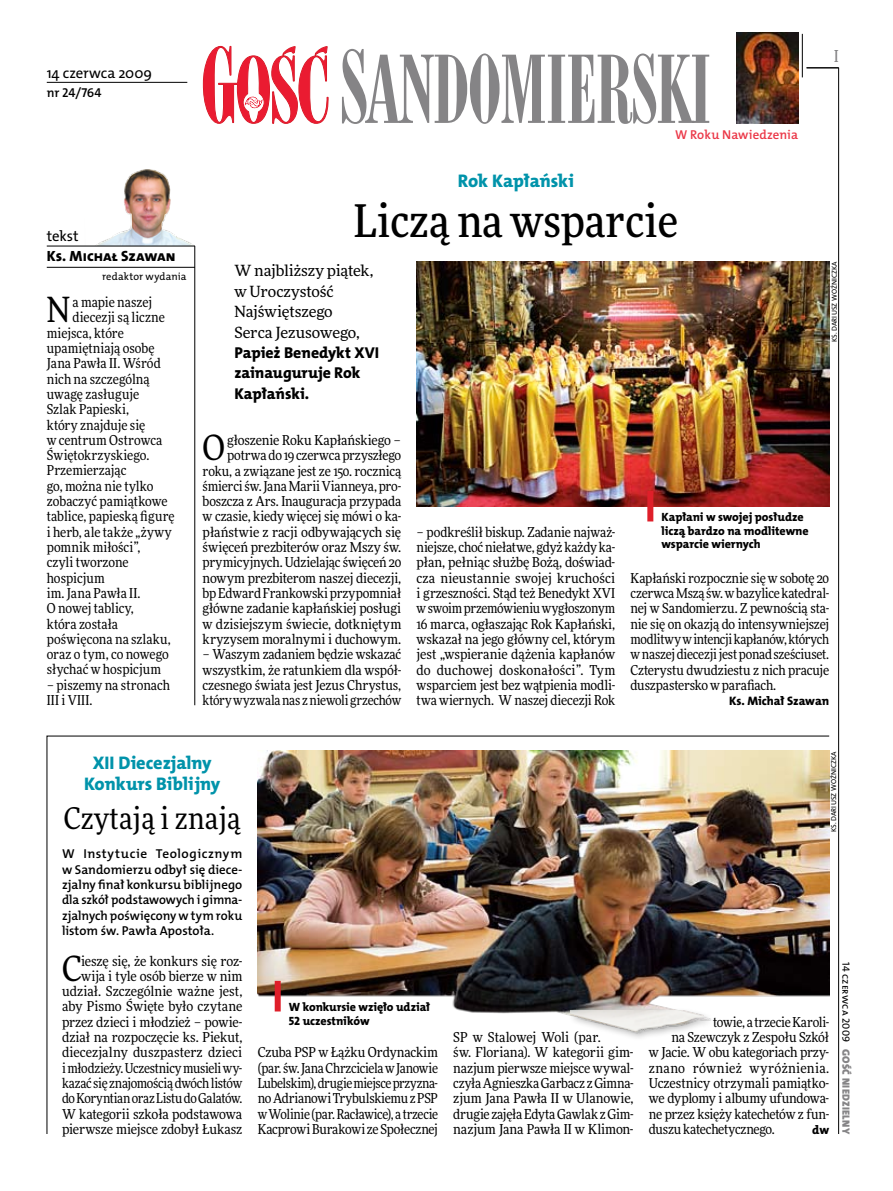
<style>
.page{position:relative;width:893px;height:1191px;background:#fff}
.page>*{position:absolute;margin:0;border:0;box-sizing:border-box;transform-origin:0 0}
.t1{font:500 45px "Freeday Narrow";color:#000}
.t2{font:34.8px "Freeday Narrow News";color:#000}
.t3{font:30px "Freeday Narrow News";letter-spacing:.01em;color:#000}
.t4{font:18.3px/21.6px "The Mix HP8 Ex Bld";letter-spacing:-.005em;color:#0093aa;text-align:center}
.t5{font:500 16.5px "Freeday Narrow";color:#858486;scale:.9 1}
.t6{font:15.75px/20.4px "The Mix HP8 Ex Bld";letter-spacing:-.005em;color:#000}
.t7{font:15.45px/20.4px "Freeday News";letter-spacing:-.01em;color:#000}
.t8{font:14.85px "The Mix HP5 Plain";color:#000}
.t9{font:14.85px "The Mix HP8 Ex Bld";color:#000}
.t10{font:13.65px/15.3px "Freeday Narrow News";letter-spacing:-.005em;color:#000;text-align:justify}
.t11{font:13.65px "Freeday Narrow News";letter-spacing:.02em;color:#000}
.t12{font:12.9px/15.3px "The Mix HP6 Se Bld";letter-spacing:-.005em;color:#000;text-align:justify}
.t13{font:12.9px "The Mix HP6 Se Bld";letter-spacing:.005em;color:#eb3848}
.t14{font:12.3px "The Mix HP8 Ex Bld";letter-spacing:-.005em;color:#000}
.t15{font:12px/13.5px "The Mix HP8 Ex Bld";letter-spacing:-.005em;color:#000}
.t16{font:10.5px "The Mix HP5 Plain";letter-spacing:.015em;color:#000}
.t17{font:10.5px "The Mix HP9 Blk";letter-spacing:.025em;color:#858486}
.t18{font:7.2px "The Mix HP5 Plain";color:#000}
</style>
<div class="page">
<hr style="left:838px;top:68px;width:1px;height:1066px;background:#000">
<hr style="left:802px;top:34px;width:1px;height:43px;background:#000">
<svg style="left:203px;top:46px;width:125px;height:78px"></svg>
<svg style="left:342px;top:49px;width:367px;height:75px"></svg>
<hr style="left:195px;top:246px;width:1px;height:459px;background:#000">
<hr style="left:806px;top:68px;width:33px;height:1px;background:#000">
<img style="left:84px;top:169px;width:111px;height:77px">
<hr style="left:47px;top:246px;width:148px;height:1px;background:#000">
<hr style="left:47px;top:267px;width:148px;height:1px;background:#000">
<img style="left:736px;top:33px;width:62px;height:90px">
<hr style="left:47px;top:82px;width:140px;height:1px;background:#000">
<img style="left:416px;top:261px;width:413px;height:245px">
<div style="left:647px;top:491px;width:6px;height:30px;background:#df1f2a"></div>
<svg style="left:47px;top:735px;width:783px;height:399px"></svg>
<img style="left:257px;top:750px;width:572px;height:292px">
<div style="left:567px;top:1007px;width:147px;height:35px;background:#000;opacity:.3"></div>
<img style="left:570px;top:1010px;width:134px;height:34px">
<div style="left:275px;top:981px;width:6px;height:30px;background:#df1f2a"></div>
<p class="t8" style="left:47px;top:63px;width:107px">14 czerwca 2009</p>
<p class="t12" style="left:47px;top:86px;width:56px">nr 24/764</p>
<p class="t8" style="left:47px;top:227px;width:33px">tekst</p>
<p class="t9" style="left:47px;top:247px;width:130px">Ks. Michał Szawan</p>
<p class="t16" style="left:102px;top:270px;width:86px">redaktor wydania</p>
<h2 class="t2" style="left:47px;top:289px;width:25px">N</h2>
<p class="t10" style="left:72px;top:294px;width:81px">a mapie naszej</p>
<p class="t10" style="left:72px;top:310px;width:94px">diecezji są liczne</p>
<p class="t10" style="left:47px;top:325px;width:79px">miejsca, które</p>
<p class="t10" style="left:47px;top:340px;width:109px">upamiętniają osobę</p>
<p class="t10" style="left:47px;top:356px;width:115px">Jana Pawła II. Wśród</p>
<p class="t10" style="left:47px;top:371px;width:104px">nich na szczególną</p>
<p class="t10" style="left:47px;top:386px;width:94px">uwagę zasługuje</p>
<p class="t10" style="left:47px;top:401px;width:84px">Szlak Papieski,</p>
<p class="t10" style="left:47px;top:417px;width:100px">który znajduje się</p>
<p class="t10" style="left:47px;top:432px;width:117px">w centrum Ostrowca</p>
<p class="t10" style="left:47px;top:447px;width:104px">Świętokrzyskiego.</p>
<p class="t10" style="left:47px;top:463px;width:81px">Przemierzając</p>
<p class="t10" style="left:47px;top:478px;width:108px">go, można nie tylko</p>
<p class="t10" style="left:47px;top:493px;width:122px">zobaczyć pamiątkowe</p>
<p class="t10" style="left:47px;top:509px;width:129px">tablice, papieską figurę</p>
<p class="t10" style="left:47px;top:524px;width:126px">i herb, ale także „żywy</p>
<p class="t10" style="left:47px;top:539px;width:95px">pomnik miłości”,</p>
<p class="t10" style="left:47px;top:554px;width:83px">czyli tworzone</p>
<p class="t10" style="left:47px;top:570px;width:60px">hospicjum</p>
<p class="t10" style="left:47px;top:585px;width:95px">im. Jana Pawła II.</p>
<p class="t10" style="left:47px;top:600px;width:89px">O nowej tablicy,</p>
<p class="t10" style="left:47px;top:616px;width:73px">która została</p>
<p class="t10" style="left:47px;top:631px;width:126px">poświęcona na szlaku,</p>
<p class="t10" style="left:47px;top:646px;width:124px">oraz o tym, co nowego</p>
<p class="t10" style="left:47px;top:662px;width:116px">słychać w hospicjum</p>
<p class="t10" style="left:47px;top:677px;width:125px">– piszemy na stronach<br>III i VIII.</p>
<p class="t13" style="left:675px;top:126px;width:124px">W Roku Nawiedzenia</p>
<h3 class="t4" style="left:458px;top:170px;width:117px">Rok Kapłański</h3>
<h1 class="t1" style="left:354px;top:193px;width:325px">Liczą na wsparcie</h1>
<p class="t7" style="left:234px;top:260px;width:140px">W najbliższy piątek, w Uroczystość<br>Najświętszego<br>Serca Jezusowego,</p>
<p class="t6" style="left:234px;top:342px;width:146px">Papież Benedykt XVI zainauguruje Rok<br>Kapłański.</p>
<p class="t5" style="left:834px;top:46px;width:6px">I</p>
<p class="t18" style="left:830px;top:342px;width:82px;rotate:-90deg">ks. Dariusz Woźniczka</p>
<p class="t10" style="left:203px;top:432px;width:200px;text-align:right">głoszenie Roku Kapłańskiego – potrwa do 19 czerwca przyszłego roku, a związane jest ze 150. rocznicą śmierci św. Jana Marii Vianneya, pro&shy;boszcza z Ars. Inauguracja przypada w czasie, kiedy więcej się mówi o ka&shy;płaństwie z racji odbywających się święceń prezbiterów oraz Mszy św. prymicyjnych. Udzielając święceń 20 nowym prezbiterom naszej diecezji, bp Edward Frankowski przypomniał główne zadanie kapłańskiej posługi w dzisiejszym świecie, dotkniętym kryzysem moralnymi i duchowym.</p>
<p class="t10" style="left:203px;top:646px;width:200px">– Waszym zadaniem będzie wskazać wszystkim, że ratunkiem dla współ&shy;czesnego świata jest Jezus Chrystus, który wyzwala nas zniewoli grzechów</p>
<h2 class="t2" style="left:203px;top:426px;width:24px">O</h2>
<p class="t10" style="left:417px;top:524px;width:200px">– podkreślił biskup. Zadanie najważ&shy;niejsze, choć niełatwe, gdyż każdy ka&shy;płan, pełniąc służbę Bożą, doświad&shy;cza nieustannie swojej kruchości i grzeszności. Stąd też Benedykt XVI wswoim przemówieniu wygłoszonym 16 marca, ogłaszając Rok Kapłański, wskazał na jego główny cel, którym jest „wspieranie dążenia kapłanów do duchowej doskonałości”. Tym wsparciem jest bez wątpienia modli&shy;twa wiernych. W naszej diecezji Rok</p>
<p class="t15" style="left:662px;top:511px;width:149px">Kapłani w swojej posłudze liczą bardzo na modlitewne wsparcie wiernych</p>
<p class="t10" style="left:630px;top:570px;width:200px">Kapłański rozpocznie się w sobotę 20 czerwca Mszą św. wbazylice katedral&shy;nej w Sandomierzu. Z pewnością sta&shy;nie się on okazją do intensywniejszej modlitwy wintencji kapłanów, których wnaszej diecezji jestponad sześciuset.<br>Czterystu dwudziestu z nich pracuje duszpastersko w parafiach.</p>
<p class="t14" style="left:729px;top:693px;width:102px">Ks. Michał Szawan</p>
<h3 class="t4" style="left:84px;top:752px;width:138px">XII Diecezjalny<br>Konkurs Biblijny</h3>
<h3 class="t3" style="left:64px;top:800px;width:179px">Czytają i znają</h3>
<p class="t12" style="left:62px;top:846px;width:182px">W Instytucie Teologicznym w Sandomierzu odbył się diece&shy;zjalny finał konkursu biblijnego dla szkół podstawowych i gimna&shy;zjalnych poświęcony w tym roku listom św. Pawła Apostoła.</p>
<h2 class="t2" style="left:62px;top:947px;width:21px">C</h2>
<p class="t10" style="left:62px;top:953px;width:182px;text-align:right">ieszę się, że konkurs się roz&shy;wija i tyle osób bierze w nim udział. Szczególnie ważne jest, aby Pismo Święte było czytane przez dzieci i młodzież – powie&shy;dział na rozpoczęcie ks. Piekut, diecezjalny duszpasterz dzieci imłodzieży. Uczestnicy musieli wy&shy;kazać się znajomością dwóch listów doKoryntian oraz Listu doGalatów.<br>W kategorii szkoła podstawowa pierwsze miejsce zdobył Łukasz</p>
<p class="t15" style="left:289px;top:1000px;width:143px">W konkursie wzięło udział<br>52 uczestników</p>
<p class="t10" style="left:258px;top:1044px;width:182px">Czuba PSP w Łążku Ordynackim (par. św. Jana Chrzciciela wJanowie Lubelskim), drugie miejsce przyzna&shy;no Adrianowi Trybulskiemu zPSP wWolinie (par. Racławice), a trzecie Kacprowi Burakowi ze Społecznej</p>
<p class="t18" style="left:829px;top:832px;width:82px;rotate:-90deg">ks. Dariusz Woźniczka</p>
<p class="t10" style="left:453px;top:1029px;width:182px;text-align:left">SP w Stalowej Woli (par.<br>św. Floriana). W kategorii gim&shy;nazjum pierwsze miejsce wywal&shy;czyła Agnieszka Garbacz zGimna&shy;zjum Jana Pawła II w Ulanowie, drugie zajęła Edyta Gawlak zGim&shy;nazjum Jana Pawła II w Klimon-</p>
<p class="t10" style="left:713px;top:1014px;width:118px">towie, a trzecie Karoli-</p>
<p class="t10" style="left:671px;top:1029px;width:159px">na Szewczyk z Zespołu Szkół</p>
<p class="t10" style="left:649px;top:1044px;width:182px">w Jacie. W obu kategoriach przy-</p>
<p class="t11" style="left:649px;top:1059px;width:182px">znano również wyróżnienia.</p>
<p class="t10" style="left:649px;top:1075px;width:182px">Uczestnicy otrzymali pamiątko-</p>
<p class="t10" style="left:649px;top:1090px;width:182px">we dyplomy i albumy ufundowa-</p>
<p class="t10" style="left:649px;top:1106px;width:182px">ne przez księży katechetów z fun-</p>
<p class="t10" style="left:649px;top:1121px;width:127px">duszu katechetycznego.</p>
<p class="t14" style="left:812px;top:1122px;width:18px">dw</p>
<p class="t16" style="left:853px;top:961px;width:82px;rotate:90deg">14 czerwca 2009</p>
<p class="t17" style="left:853px;top:1049px;width:86px;rotate:90deg">Gość Niedzielny</p>
</div>
